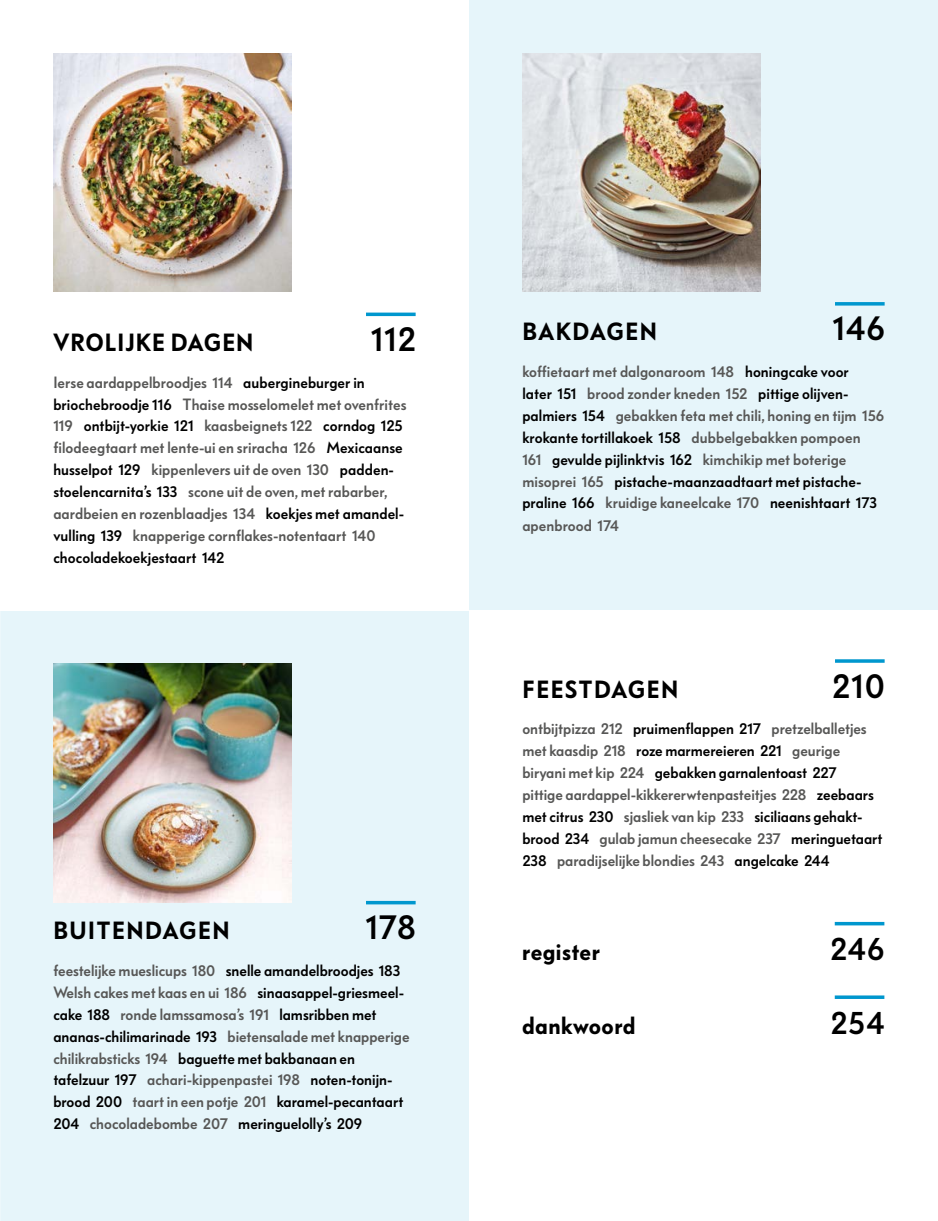
<style>
.page{position:relative;width:938px;height:1221px;background:#fff}
.page>*{position:absolute;margin:0;border:0;box-sizing:border-box;transform-origin:0 0}
.t1{font:500 33.25px "Bauer Grotesk Pro";letter-spacing:.04em;color:#000}
.t2{font:600 24.5px "Bauer Grotesk Pro";letter-spacing:.06em;color:#000}
.t3{font:600 24.5px "Bauer Grotesk Pro";letter-spacing:.02em;color:#000}
.t4{font:600 24.5px "Bauer Grotesk Pro";letter-spacing:.04em;color:#000}
.t5{font:500 16.1px/21.9px "Bauer Grotesk Pro";letter-spacing:.005em;color:#575756}
.t6{font:500 16.1px/21.9px "Bauer Grotesk Pro";color:#000}
.s1{color:#000}
.s2{color:#575756}
</style>
<div class="page">
<div style="left:0;top:0;width:938px;height:1220px;background:#e6f5fa"></div>
<div style="left:0;top:0;width:469px;height:610px;background:#fff"></div>
<div style="left:469px;top:610px;width:469px;height:610px;background:#fff"></div>
<img style="left:53px;top:663px;width:238px;height:239px">
<img style="left:53px;top:53px;width:238px;height:238px">
<img style="left:522px;top:53px;width:238px;height:238px">
<svg style="left:834px;top:921px;width:50px;height:4px"></svg>
<hr style="left:834px;top:995px;width:50px;height:3px;background:#0097ce">
<svg style="left:366px;top:312px;width:49px;height:4px"></svg>
<svg style="left:366px;top:900px;width:49px;height:4px"></svg>
<hr style="left:835px;top:302px;width:49px;height:3px;background:#0097ce">
<hr style="left:835px;top:659px;width:49px;height:3px;background:#0097ce">
<h2 class="t4" style="left:54px;top:323px;width:201px">VROLIJKE DAGEN</h2>
<h1 class="t1" style="left:371px;top:314px;width:46px">112</h1>
<p class="t5" style="left:53px;top:370px;width:354px">Ierse aardappelbroodjes 114 <span class="s1">aubergineburger in briochebroodje 116</span> Thaise mosselomelet met ovenfrites 119 <span class="s1">ontbijt-yorkie 121</span> kaasbeignets 122 <span class="s1">corndog 125 </span>filodeegtaart met lente-ui en sriracha 126 <span class="s1">Mexicaanse husselpot 129</span> kippenlevers uit de oven 130 <span class="s1">padden&shy;stoelencarnita’s 133</span> scone uit de oven, met rabarber, aardbeien en rozenblaadjes 134 <span class="s1">koekjes met amandel&shy;vulling 139</span> knapperige cornflakes-notentaart 140 <span class="s1">chocoladekoekjestaart 142</span></p>
<h2 class="t2" style="left:54px;top:911px;width:178px">BUITENDAGEN</h2>
<h1 class="t1" style="left:366px;top:902px;width:52px">178</h1>
<p class="t6" style="left:53px;top:958px;width:358px"><span class="s2">feestelijke mueslicups 180</span> snelle amandelbroodjes 183<br><span class="s2">Welsh cakes met kaas en ui 186</span> sinaasappel-griesmeel&shy;cake 188 <span class="s2">ronde lamssamosa’s 191</span> lamsribben met ananas-chilimarinade 193 <span class="s2">bietensalade met knapperige chilikrabsticks 194</span> baguette met bakbanaan en tafelzuur 197 <span class="s2">achari-kippenpastei 198</span> noten-tonijn&shy;brood 200 <span class="s2">taart in een potje 201</span> karamel-pecantaart 204 <span class="s2">chocoladebombe 207</span> meringuelolly’s 209</p>
<h2 class="t2" style="left:522px;top:313px;width:136px">BAKDAGEN</h2>
<h1 class="t1" style="left:832px;top:303px;width:54px">146</h1>
<p class="t5" style="left:522px;top:359px;width:363px">koffietaart met dalgonaroom 148 <span class="s1">honingcake voor<br>later 151</span> brood zonder kneden 152 <span class="s1">pittige olijven&shy;palmiers 154</span> gebakken feta met chili, honing en tijm 156 <span class="s1">krokante tortillakoek 158</span> dubbelgebakken pompoen<br>161 <span class="s1">gevulde pijlinktvis 162</span> kimchikip met boterige misoprei 165 <span class="s1">pistache-maanzaadtaart met pistache&shy;praline 166</span> kruidige kaneelcake 170 <span class="s1">neenishtaart 173 </span>apenbrood 174</p>
<h2 class="t2" style="left:522px;top:670px;width:157px">FEESTDAGEN</h2>
<h1 class="t1" style="left:832px;top:660px;width:54px">210</h1>
<p class="t5" style="left:522px;top:716px;width:362px">ontbijtpizza 212 <span class="s1">pruimenflappen 217</span> pretzelballetjes met kaasdip 218 <span class="s1">roze marmereieren 221</span> geurige biryani met kip 224 <span class="s1">gebakken garnalentoast 227<br></span>pittige aardappel-kikkererwtenpasteitjes 228 <span class="s1">zeebaars met citrus 230</span> sjasliek van kip 233 <span class="s1">siciliaans gehakt&shy;brood 234</span> gulab jamun cheesecake 237 <span class="s1">meringuetaart 238</span> paradijselijke blondies 243 <span class="s1">angelcake 244</span></p>
<h2 class="t3" style="left:522px;top:932px;width:79px">register</h2>
<h1 class="t1" style="left:830px;top:923px;width:56px">246</h1>
<h2 class="t3" style="left:522px;top:1006px;width:115px">dankwoord</h2>
<h1 class="t1" style="left:830px;top:996px;width:56px">254</h1>
</div>
